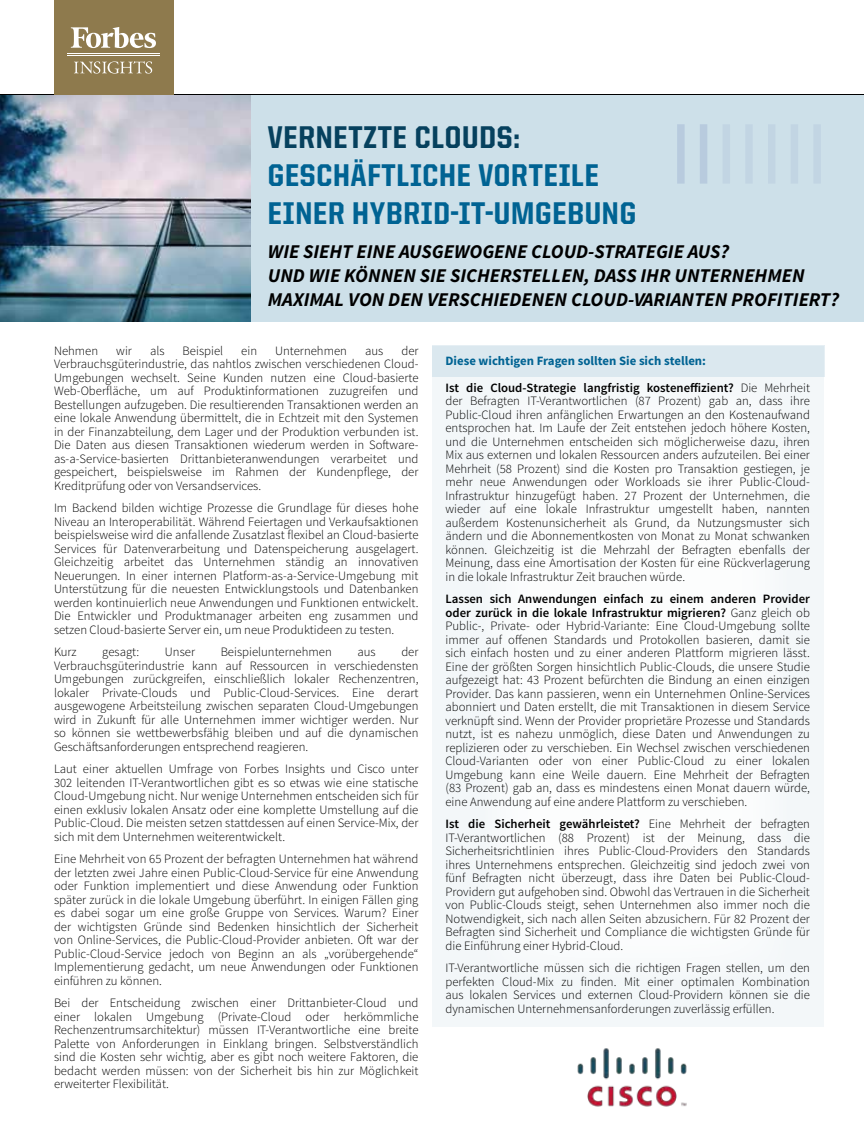
<style>
.page{position:relative;width:864px;height:1134px;background:#fff}
.page>*{position:absolute;margin:0;border:0;box-sizing:border-box;transform-origin:0 0}
.t1{font:800 31.5px/37.8px "United Sans Semi Cond";letter-spacing:.025em;color:#006393}
.t2{font:800 31.5px "United Sans Semi Cond";letter-spacing:.025em;color:#06415e}
.t3{font:italic 700 19.5px/24px "Source Sans Pro";color:#000}
.t4{font:300 12.75px/13.5px "Source Sans Pro";color:#000;text-align:justify}
.t5{font:600 12.75px/27px "Source Sans Pro";color:#000}
.s1{font-weight:700;color:#006393}
.s2{font-weight:300}
.s3{font-weight:600}
</style>
<div class="page">
<div style="left:0;top:94px;width:864px;height:228px;background:#cde0e9"></div>
<div style="left:432px;top:345px;width:392px;height:32px;background:#e6eff4"></div>
<hr style="left:0;top:94px;width:864px;height:1px;background:#000">
<img style="left:577px;top:1048px;width:110px;height:59px">
<div style="left:54px;top:0;width:119px;height:95px;background:#8e7a4d"></div>
<svg style="left:71px;top:27px;width:85px;height:21px"></svg>
<hr style="left:67px;top:53px;width:93px;height:1px;background:#fff">
<hr style="left:67px;top:55px;width:93px;height:1px;background:#fff">
<svg style="left:74px;top:61px;width:78px;height:13px"></svg>
<img style="left:0;top:95px;width:250px;height:227px">
<svg style="left:432px;top:346px;width:392px;height:680px;fill:#f3f7f9"></svg>
<div style="left:482px;top:383px;width:308px;height:598px;background:#fff"></div>
<div style="left:677px;top:124px;width:8px;height:60px;background:#b8cbde"></div>
<div style="left:700px;top:124px;width:7px;height:60px;background:#b8cbde"></div>
<div style="left:723px;top:124px;width:7px;height:60px;background:#c2d5e3"></div>
<div style="left:745px;top:124px;width:8px;height:60px;background:#c2d5e3"></div>
<div style="left:768px;top:124px;width:7px;height:60px;background:#c2d5e3"></div>
<div style="left:791px;top:124px;width:7px;height:60px;background:#c2d5e3"></div>
<div style="left:813px;top:124px;width:8px;height:60px;background:#c2d5e3"></div>
<h1 class="t2" style="left:268px;top:121px;width:254px">VERNETZTE CLOUDS:</h1>
<h1 class="t1" style="left:268px;top:156px;width:367px">GESCHÄFTLICHE VORTEILE<br>EINER HYBRID-IT-UMGEBUNG</h1>
<h2 class="t3" style="left:268px;top:239px;width:573px">WIE SIEHT EINE AUSGEWOGENE CLOUD-STRATEGIE AUS?<br>UND WIE KÖNNEN SIE SICHERSTELLEN, DASS IHR UNTERNEHMEN<br>MAXIMAL VON DEN VERSCHIEDENEN CLOUD-VARIANTEN PROFITIERT?</h2>
<p class="t4" style="left:54px;top:344px;width:366px;text-indent:347px">der Verbrauchsgüterindustrie, das nahtlos zwischen verschiedenen Cloud-Umgebungen wechselt. Seine Kunden nutzen eine Cloud-basierte Web-Oberfläche, um auf Produktinformationen zuzugreifen und Bestellungen aufzugeben. Die resultierenden Transaktionen werden an eine lokale Anwendung übermittelt, die in Echtzeit mit den Systemen in der Finanzabteilung, dem Lager und der Produktion verbunden ist.<br>Die Daten aus diesen Transaktionen wiederum werden in Software&shy;as-a-Service-basierten Drittanbieteranwendungen verarbeitet und gespeichert, beispielsweise im Rahmen der Kundenpflege, der Kreditprüfung oder von Versandservices.</p>
<p class="t4" style="left:54px;top:501px;width:366px">Im Backend bilden wichtige Prozesse die Grundlage für dieses hohe Niveau an Interoperabilität. Während Feiertagen und Verkaufsaktionen beispielsweise wird die anfallende Zusatzlast flexibel an Cloud-basierte Services für Datenverarbeitung und Datenspeicherung ausgelagert.<br>Gleichzeitig arbeitet das Unternehmen ständig an innovativen Neuerungen. In einer internen Platform-as-a-Service-Umgebung mit Unterstützung für die neuesten Entwicklungstools und Datenbanken werden kontinuierlich neue Anwendungen und Funktionen entwickelt.<br>Die Entwickler und Produktmanager arbeiten eng zusammen und setzen Cloud-basierte Server ein, um neue Produktideen zu testen.</p>
<p class="t4" style="left:54px;top:645px;width:24px">Kurz</p>
<p class="t4" style="left:102px;top:645px;width:38px">gesagt:</p>
<p class="t4" style="left:165px;top:645px;width:32px">Unser</p>
<p class="t4" style="left:221px;top:645px;width:113px">Beispielunternehmen</p>
<p class="t4" style="left:357px;top:645px;width:20px">aus</p>
<p class="t4" style="left:54px;top:344px;width:46px">Nehmen</p>
<p class="t4" style="left:116px;top:344px;width:17px">wir</p>
<p class="t4" style="left:150px;top:344px;width:16px">als</p>
<p class="t4" style="left:183px;top:344px;width:42px">Beispiel</p>
<p class="t4" style="left:241px;top:344px;width:17px">ein</p>
<p class="t4" style="left:275px;top:344px;width:73px">Unternehmen</p>
<p class="t4" style="left:365px;top:344px;width:20px">aus</p>
<p class="t4" style="left:54px;top:645px;width:366px;text-indent:347px">der Verbrauchsgüterindustrie kann auf Ressourcen in verschiedensten Umgebungen zurückgreifen, einschließlich lokaler Rechenzentren, lokaler Private-Clouds und Public-Cloud-Services. Eine derart ausgewogene Arbeitsteilung zwischen separaten Cloud-Umgebungen wird in Zukunft für alle Unternehmen immer wichtiger werden. Nur so können sie wettbewerbsfähig bleiben und auf die dynamischen Geschäftsanforderungen entsprechend reagieren.</p>
<p class="t4" style="left:54px;top:762px;width:366px">Laut einer aktuellen Umfrage von Forbes Insights und Cisco unter 302 leitenden IT-Verantwortlichen gibt es so etwas wie eine statische Cloud-Umgebung nicht. Nur wenige Unternehmen entscheiden sich für einen exklusiv lokalen Ansatz oder eine komplette Umstellung auf die Public-Cloud. Die meisten setzen stattdessen auf einen Service-Mix, der sich mit dem Unternehmen weiterentwickelt.</p>
<p class="t4" style="left:54px;top:852px;width:366px">Eine Mehrheit von 65 Prozent der befragten Unternehmen hat während der letzten zwei Jahre einen Public-Cloud-Service für eine Anwendung oder Funktion implementiert und diese Anwendung oder Funktion später zurück in die lokale Umgebung überführt. In einigen Fällen ging es dabei sogar um eine große Gruppe von Services. Warum? Einer der wichtigsten Gründe sind Bedenken hinsichtlich der Sicherheit von Online-Services, die Public-Cloud-Provider anbieten. Oft war der Public-Cloud-Service jedoch von Beginn an als „vorübergehende“ Implementierung gedacht, um neue Anwendungen oder Funktionen einführen zu können.</p>
<p class="t4" style="left:54px;top:996px;width:366px">Bei der Entscheidung zwischen einer Drittanbieter-Cloud und einer lokalen Umgebung (Private-Cloud oder herkömmliche Rechenzentrumsarchitektur) müssen IT-Verantwortliche eine breite Palette von Anforderungen in Einklang bringen. Selbstverständlich sind die Kosten sehr wichtig, aber es gibt noch weitere Faktoren, die bedacht werden müssen: von der Sicherheit bis hin zur Möglichkeit erweiterter Flexibilität.</p>
<p class="t5" style="left:446px;top:347px;width:366px"><span class="s1">Diese wichtigen Fragen sollten Sie sich stellen:<br></span>Ist die Cloud-Strategie langfristig kosteneffizient? <span class="s2">Die Mehrheit</span></p>
<p class="t4" style="left:446px;top:394px;width:366px">der Befragten IT-Verantwortlichen (87 Prozent) gab an, dass ihre Public-Cloud ihren anfänglichen Erwartungen an den Kostenaufwand entsprochen hat. Im Laufe der Zeit entstehen jedoch höhere Kosten, und die Unternehmen entscheiden sich möglicherweise dazu, ihren Mix aus externen und lokalen Ressourcen anders aufzuteilen. Bei einer Mehrheit (58 Prozent) sind die Kosten pro Transaktion gestiegen, je mehr neue Anwendungen oder Workloads sie ihrer Public-Cloud-Infrastruktur hinzugefügt haben. 27 Prozent der Unternehmen, die wieder auf eine lokale Infrastruktur umgestellt haben, nannten außerdem Kostenunsicherheit als Grund, da Nutzungsmuster sich ändern und die Abonnementkosten von Monat zu Monat schwanken können. Gleichzeitig ist die Mehrzahl der Befragten ebenfalls der Meinung, dass eine Amortisation der Kosten für eine Rückverlagerung in die lokale Infrastruktur Zeit brauchen würde.</p>
<p class="t4" style="left:446px;top:592px;width:366px"><span class="s3">Lassen sich Anwendungen einfach zu einem anderen Provider oder zurück in die lokale Infrastruktur migrieren?</span> Ganz gleich ob Public-, Private- oder Hybrid-Variante: Eine Cloud-Umgebung sollte immer auf offenen Standards und Protokollen basieren, damit sie sich einfach hosten und zu einer anderen Plattform migrieren lässt.<br>Eine der größten Sorgen hinsichtlich Public-Clouds, die unsere Studie aufgezeigt hat: 43 Prozent befürchten die Bindung an einen einzigen Provider. Das kann passieren, wenn ein Unternehmen Online-Services abonniert und Daten erstellt, die mit Transaktionen in diesem Service verknüpft sind. Wenn der Provider proprietäre Prozesse und Standards nutzt, ist es nahezu unmöglich, diese Daten und Anwendungen zu replizieren oder zu verschieben. Ein Wechsel zwischen verschiedenen Cloud-Varianten oder von einer Public-Cloud zu einer lokalen Umgebung kann eine Weile dauern. Eine Mehrheit der Befragten (83 Prozent) gab an, dass es mindestens einen Monat dauern würde, eine Anwendung auf eine andere Plattform zu verschieben.</p>
<p class="t4" style="left:446px;top:817px;width:366px"><span class="s3">Ist die Sicherheit gewährleistet?</span> Eine Mehrheit der befragten IT-Verantwortlichen (88 Prozent) ist der Meinung, dass die Sicherheitsrichtlinien ihres Public-Cloud-Providers den Standards ihres Unternehmens entsprechen. Gleichzeitig sind jedoch zwei von fünf Befragten nicht überzeugt, dass ihre Daten bei Public-Cloud-Providern gut aufgehoben sind. Obwohl das Vertrauen in die Sicherheit von Public-Clouds steigt, sehen Unternehmen also immer noch die Notwendigkeit, sich nach allen Seiten abzusichern. Für 82 Prozent der Befragten sind Sicherheit und Compliance die wichtigsten Gründe für die Einführung einer Hybrid-Cloud.</p>
<p class="t4" style="left:446px;top:961px;width:366px">IT-Verantwortliche müssen sich die richtigen Fragen stellen, um den perfekten Cloud-Mix zu finden. Mit einer optimalen Kombination aus lokalen Services und externen Cloud-Providern können sie die dynamischen Unternehmensanforderungen zuverlässig erfüllen.</p>
</div>
